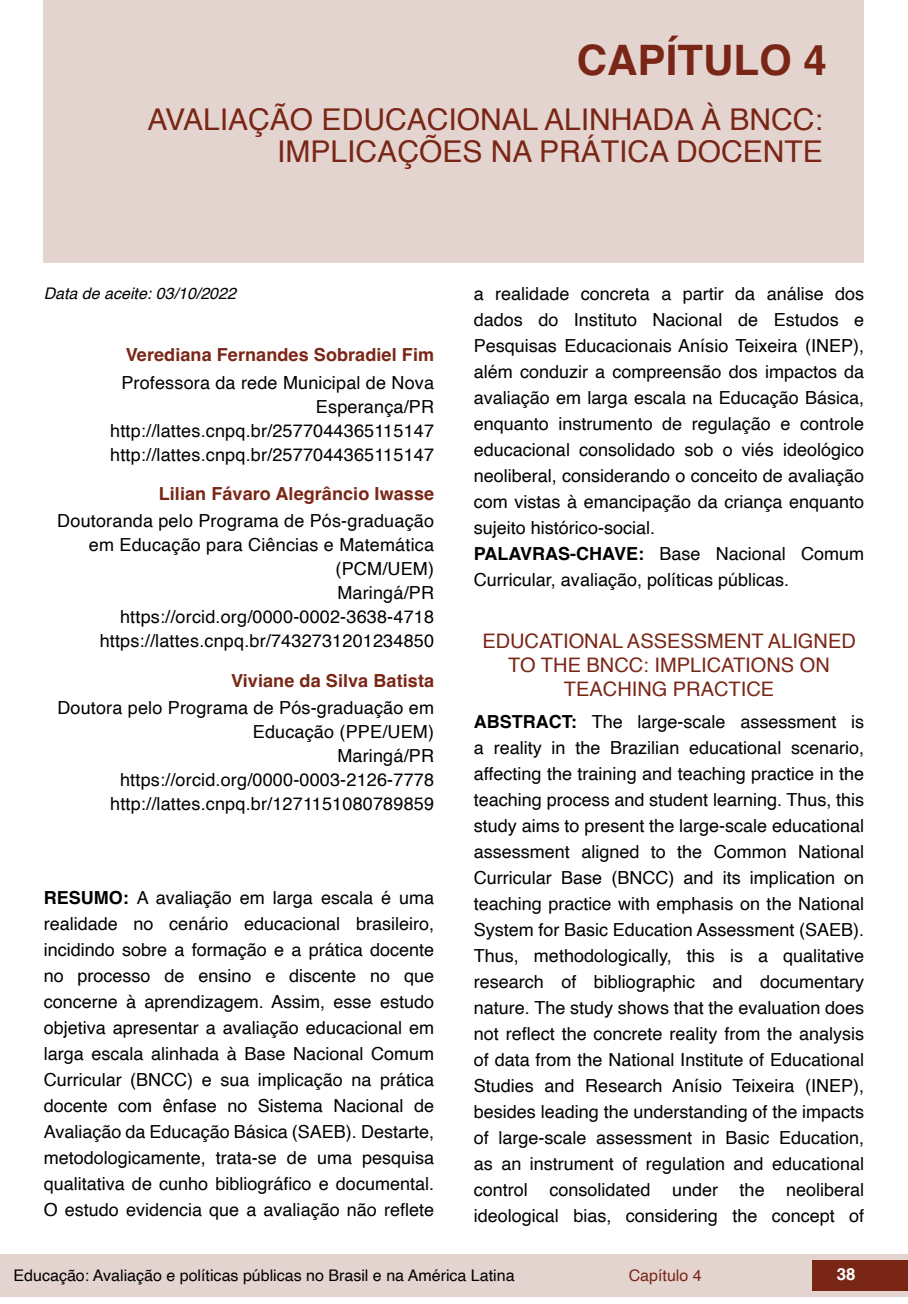
<style>
.page{position:relative;width:908px;height:1304px;background:#fff}
.page>*{position:absolute;margin:0;border:0;box-sizing:border-box;transform-origin:0 0}
.t1{font:700 42px "Helvetica";color:#7a2616}
.t2{font:30px/32px "Helvetica";color:#7a2616;text-align:right}
.t3{font:20px/24px "Helvetica";color:#7a2616;text-align:center}
.t4{font:18px/26px "Helvetica";color:#000;text-align:right}
.t5{font:700 18px "Helvetica";letter-spacing:.005em;color:#7a2616}
.t6{font:700 16.8px "Helvetica";color:#fff}
.t7{font:16px "Helvetica";color:#000}
.t8{font:italic 16px "Helvetica";color:#000}
.t9{font:16px "Helvetica";color:#7a2616}
.s1{font-weight:700}
</style>
<div class="page">
<div style="left:0;top:1254px;width:906px;height:43px;background:#e4d4d0"></div>
<div style="left:812px;top:1261px;width:95px;height:30px;background:#7a2616"></div>
<div style="left:44px;top:0;width:819px;height:263px;background:#e4d4d0"></div>
<h1 class="t1" style="left:576px;top:35px;width:251px">CAPÍTULO 4</h1>
<h2 class="t2" style="left:147px;top:104px;width:676px">AVALIAÇÃO EDUCACIONAL ALINHADA À BNCC:<br>IMPLICAÇÕES NA PRÁTICA DOCENTE</h2>
<p class="t8" style="left:44px;top:280px;width:194px">Data de aceite: 03/10/2022</p>
<p class="t5" style="left:126px;top:344px;width:310px">Verediana Fernandes Sobradiel Fim</p>
<p class="t4" style="left:110px;top:371px;width:325px;line-height:24px">Professora da rede Municipal de Nova Esperança/PR http://lattes.cnpq.br/2577044365115147 http://lattes.cnpq.br/2577044365115147</p>
<p class="t5" style="left:159px;top:483px;width:277px">Lilian Fávaro Alegrâncio Iwasse</p>
<p class="t4" style="left:57px;top:510px;width:378px;line-height:24px">Doutoranda pelo Programa de Pós-graduação em Educação para Ciências e Matemática (PCM/UEM)<br>Maringá/PR https://orcid.org/0000-0002-3638-4718 https://lattes.cnpq.br/7432731201234850</p>
<p class="t5" style="left:231px;top:669px;width:204px">Viviane da Silva Batista</p>
<p class="t4" style="left:57px;top:696px;width:378px;line-height:24px">Doutora pelo Programa de Pós-graduação em<br>Educação (PPE/UEM)<br>Maringá/PR https://orcid.org/0000-0003-2126-7778 http://lattes.cnpq.br/1271151080789859</p>
<p class="t4" style="left:44px;top:885px;width:392px;text-align:justify"><span class="s1">RESUMO:</span> A avaliação em larga escala é uma realidade no cenário educacional brasileiro, incidindo sobre a formação e a prática docente no processo de ensino e discente no que concerne à aprendizagem. Assim, esse estudo objetiva apresentar a avaliação educacional em larga escala alinhada à Base Nacional Comum Curricular (BNCC) e sua implicação na prática docente com ênfase no Sistema Nacional de Avaliação da Educação Básica (SAEB). Destarte, metodologicamente, trata-se de uma pesquisa qualitativa de cunho bibliográfico e documental.<br>O estudo evidencia que a avaliação não reflete</p>
<p class="t4" style="left:473px;top:281px;width:392px;text-align:left">a realidade concreta a partir da análise dos dados do Instituto Nacional de Estudos e Pesquisas Educacionais Anísio Teixeira (INEP), além conduzir a compreensão dos impactos da avaliação em larga escala na Educação Básica, enquanto instrumento de regulação e controle educacional consolidado sob o viés ideológico neoliberal, considerando o conceito de avaliação com vistas à emancipação da criança enquanto sujeito histórico-social.<br><span class="s1">PALAVRAS-CHAVE:</span> Base Nacional Comum Curricular, avaliação, políticas públicas.</p>
<p class="t3" style="left:482px;top:630px;width:375px">EDUCATIONAL ASSESSMENT ALIGNED<br>TO THE BNCC: IMPLICATIONS ON<br>TEACHING PRACTICE</p>
<p class="t4" style="left:473px;top:709px;width:392px;text-align:justify"><span class="s1">ABSTRACT:</span> The large-scale assessment is a reality in the Brazilian educational scenario, affecting the training and teaching practice in the teaching process and student learning. Thus, this study aims to present the large-scale educational assessment aligned to the Common National Curricular Base (BNCC) and its implication on teaching practice with emphasis on the National System for Basic Education Assessment (SAEB).<br>Thus, methodologically, this is a qualitative research of bibliographic and documentary nature. The study shows that the evaluation does not reflect the concrete reality from the analysis of data from the National Institute of Educational Studies and Research Anísio Teixeira (INEP), besides leading the understanding of the impacts of large-scale assessment in Basic Education, as an instrument of regulation and educational control consolidated under the neoliberal ideological bias, considering the concept of</p>
<p class="t7" style="left:14px;top:1263px;width:502px">Educação: Avaliação e políticas públicas no Brasil e na América Latina</p>
<p class="t9" style="left:628px;top:1263px;width:74px">Capítulo 4</p>
<p class="t6" style="left:836px;top:1264px;width:20px">38</p>
</div>
